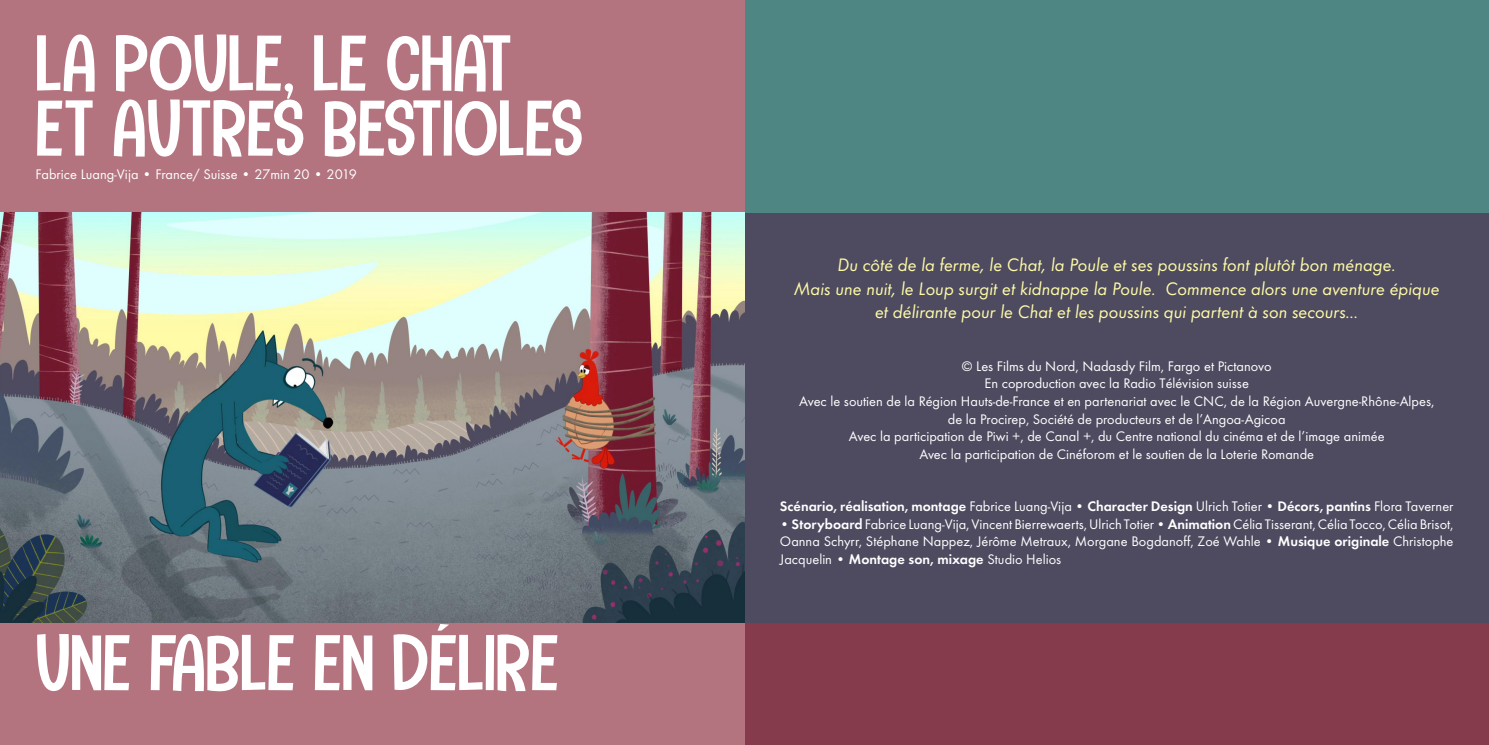
<style>
.page{position:relative;width:1489px;height:745px;background:#fff}
.page>*{position:absolute;margin:0;border:0;box-sizing:border-box;transform-origin:0 0}
.t1{font:81.38px/65px "Camping Holiday DEMO";color:#fff}
.t2{font:italic 18.75px/23.8px "Function";color:#fffba7;text-align:center}
.t3{font:14.38px/17.5px "Function";color:#fff;text-align:center}
.t4{font:700 14.38px "Function";color:#fff}
.s1{font-weight:400}
.s2{font-weight:700}
</style>
<div class="page">
<div style="left:744px;top:601px;width:744px;height:143px;background:#863b4c"></div>
<div style="left:744px;top:0;width:744px;height:601px;background:#4e8683"></div>
<div style="left:744px;top:213px;width:744px;height:409px;background:#4e4b60"></div>
<div style="left:0;top:0;width:744px;height:744px;background:#b3747f"></div>
<img style="left:0;top:213px;width:744px;height:409px">
<h1 class="t1" style="left:35px;top:30px;width:549px">LA POULE, LE CHAT<br>ET AUTRES BESTIOLES</h1>
<p class="t3" style="left:35px;top:165px;width:323px">Fabrice Luang-Vija • France/ Suisse • 27min 20 • 2019</p>
<h1 class="t1" style="left:35px;top:629px;width:525px">UNE FABLE EN DÉLIRE</h1>
<h2 class="t2" style="left:793px;top:253px;width:647px">Du côté de la ferme, le Chat, la Poule et ses poussins font plutôt bon ménage.<br>Mais une nuit, le Loup surgit et kidnappe la Poule. Commence alors une aventure épique et délirante pour le Chat et les poussins qui partent à son secours…</h2>
<p class="t3" style="left:799px;top:357px;width:636px">© Les Films du Nord, Nadasdy Film, Fargo et Pictanovo<br>En coproduction avec la Radio Télévision suisse<br>Avec le soutien de la Région Hauts-de-France et en partenariat avec le CNC, de la Région Auvergne-Rhône-Alpes, de la Procirep, Société de producteurs et de l’Angoa-Agicoa<br>Avec la participation de Piwi +, de Canal +, du Centre national du cinéma et de l’image animée<br>Avec la participation de Cinéforom et le soutien de la Loterie Romande</p>
<p class="t4" style="left:780px;top:497px;width:675px">Scénario, réalisation, montage <span class="s1">Fabrice Luang-Vija •</span> Character Design <span class="s1">Ulrich Totier •</span> Décors, pantins <span class="s1">Flora Taverner</span></p>
<p class="t3" style="left:780px;top:515px;width:675px;text-align:justify">• <span class="s2">Storyboard</span> Fabrice Luang-Vija, Vincent Bierrewaerts, Ulrich Totier • <span class="s2">Animation</span> Célia Tisserant, Célia Tocco, Célia Brisot, Oanna Schyrr, Stéphane Nappez, Jérôme Metraux, Morgane Bogdanoff, Zoé Wahle • <span class="s2">Musique originale</span> Christophe Jacquelin • <span class="s2">Montage son, mixage</span> Studio Helios</p>
</div>
